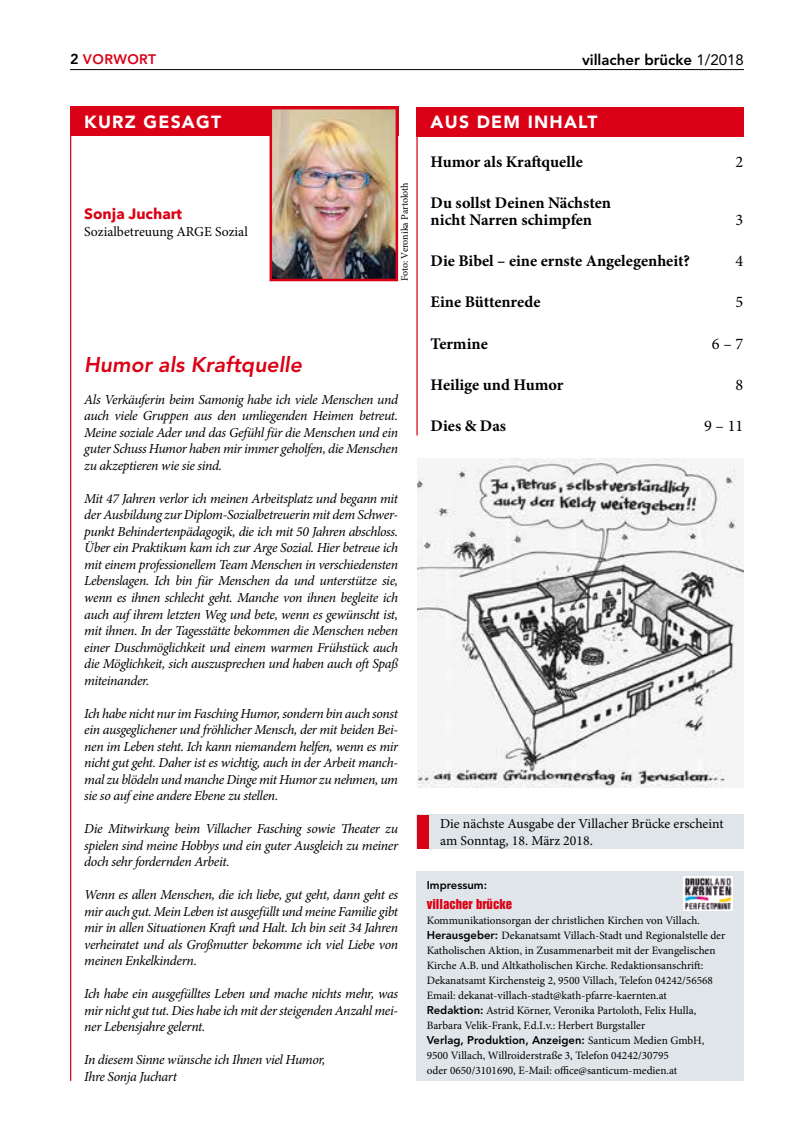
<style>
.page{position:relative;width:798px;height:1134px;background:#fff}
.page>*{position:absolute;margin:0;border:0;box-sizing:border-box;transform-origin:0 0}
.t1{font:italic 800 21.25px "Avenir";color:#da0015}
.t2{font:900 17.5px "Avenir";letter-spacing:.07em;color:#fff}
.t3{font:700 16.25px/16.9px "Minion Pro";color:#000}
.t4{font:16.25px "Minion Pro";color:#000}
.t5{font:800 15px "Avenir";color:#000}
.t6{font:700 15px "Avenir Next";color:#da0015}
.t7{font:italic 13.75px/16.5px "Minion Pro";letter-spacing:-.025em;color:#000;text-align:justify}
.t8{font:13.75px/16.9px "Minion Pro";color:#000}
.t9{font:800 13.75px "Avenir";letter-spacing:.03em;color:#da0015}
.t10{font:12.5px "Helvetica Inserat";color:#da0015}
.t11{font:11.25px/15px "Minion Pro";color:#000}
.t12{font:800 11.25px "Avenir";color:#000}
.t13{font:10px "Minion Pro";letter-spacing:-.005em;color:#000}
.s1{font-size:14.38px;color:#000}
.s2{font-weight:400}
.s3{font-family:"Avenir";font-weight:800}
.s4{font-family:"Minion Pro";font-weight:400}
</style>
<div class="page">
<hr style="left:70px;top:69px;width:673px;height:1px;background:#000">
<div style="left:416px;top:871px;width:327px;height:210px;background:#dfe5e8"></div>
<img style="left:683px;top:877px;width:49px;height:33px">
<div style="left:416px;top:815px;width:327px;height:34px;background:#dfe5e8"></div>
<div style="left:417px;top:815px;width:12px;height:33px;background:#da0015"></div>
<hr style="left:70px;top:106px;width:1px;height:975px;background:#da0015">
<div style="left:70px;top:106px;width:328px;height:30px;background:#da0015"></div>
<img style="left:272px;top:110px;width:123px;height:168px">
<div style="left:269px;top:107px;width:129px;height:174px;border:2px solid #da0015"></div>
<hr style="left:416px;top:107px;width:1px;height:328px;background:#da0015">
<div style="left:416px;top:107px;width:327px;height:29px;background:#da0015"></div>
<img style="left:417px;top:459px;width:326px;height:328px">
<p class="t9" style="left:70px;top:51px;width:87px"><span class="s1">2</span> VORWORT</p>
<p class="t5" style="left:581px;top:50px;width:163px">villacher brücke <span class="s2">1/2018</span></p>
<p class="t2" style="left:84px;top:111px;width:138px">KURZ GESAGT</p>
<p class="t2" style="left:430px;top:112px;width:168px">AUS DEM INHALT</p>
<p class="t3" style="left:430px;top:153px;width:154px">Humor als Kraftquelle</p>
<p class="t4" style="left:735px;top:151px;width:9px">2</p>
<p class="t3" style="left:430px;top:194px;width:182px">Du sollst Deinen Nächsten nicht Narren schimpfen</p>
<p class="t13" style="left:398px;top:281px;width:100px;rotate:-90deg">Foto: Veronika Partoloth</p>
<p class="t6" style="left:84px;top:200px;width:99px">Sonja Juchart</p>
<p class="t8" style="left:84px;top:223px;width:165px">Sozialbetreuung ARGE Sozial</p>
<p class="t4" style="left:735px;top:209px;width:9px">3</p>
<p class="t3" style="left:430px;top:252px;width:261px">Die Bibel – eine ernste Angelegenheit?</p>
<p class="t4" style="left:735px;top:250px;width:9px">4</p>
<p class="t3" style="left:430px;top:293px;width:111px">Eine Büttenrede</p>
<p class="t4" style="left:735px;top:291px;width:9px">5</p>
<p class="t3" style="left:430px;top:335px;width:59px">Termine</p>
<p class="t4" style="left:711px;top:332px;width:33px">6 – 7</p>
<p class="t3" style="left:430px;top:376px;width:134px">Heilige und Humor</p>
<p class="t4" style="left:735px;top:374px;width:9px">8</p>
<p class="t3" style="left:430px;top:417px;width:77px">Dies &amp; Das</p>
<p class="t4" style="left:703px;top:415px;width:41px">9 – 11</p>
<h1 class="t1" style="left:84px;top:352px;width:219px">Humor als Kraftquelle</h1>
<p class="t7" style="left:84px;top:391px;width:315px">Als Verkäuferin beim Samonig habe ich viele Menschen und auch viele Gruppen aus den umliegenden Heimen betreut.<br>Meine soziale Ader und das Gefühl für die Menschen und ein guter Schuss Humor haben mir immer geholfen, die Menschen zu akzeptieren wie sie sind.</p>
<p class="t7" style="left:84px;top:490px;width:315px">Mit 47 Jahren verlor ich meinen Arbeitsplatz und begann mit der Ausbildung zur Diplom-Sozialbetreuerin mit dem Schwer&shy;punkt Behindertenpädagogik, die ich mit 50 Jahren abschloss.<br>Über ein Praktikum kam ich zur Arge Sozial. Hier betreue ich mit einem professionellem Team Menschen in verschiedensten Lebenslagen. Ich bin für Menschen da und unterstütze sie, wenn es ihnen schlecht geht. Manche von ihnen begleite ich auch auf ihrem letzten Weg und bete, wenn es gewünscht ist, mit ihnen. In der Tagesstätte bekommen die Menschen neben einer Duschmöglichkeit und einem warmen Frühstück auch die Möglichkeit, sich auszusprechen und haben auch oft Spaß miteinander.</p>
<p class="t7" style="left:84px;top:705px;width:315px">Ich habe nicht nur im Fasching Humor, sondern bin auch sonst ein ausgeglichener und fröhlicher Mensch, der mit beiden Bei&shy;nen im Leben steht. Ich kann niemandem helfen, wenn es mir nicht gut geht. Daher ist es wichtig, auch in der Arbeit manch&shy;mal zu blödeln und manche Dinge mit Humor zu nehmen, um sie so auf eine andere Ebene zu stellen.</p>
<p class="t7" style="left:84px;top:820px;width:315px">Die Mitwirkung beim Villacher Fasching sowie Theater zu spielen sind meine Hobbys und ein guter Ausgleich zu meiner doch sehr fordernden Arbeit.</p>
<p class="t7" style="left:84px;top:886px;width:315px">Wenn es allen Menschen, die ich liebe, gut geht, dann geht es mir auch gut. Mein Leben ist ausgefüllt und meine Familie gibt mir in allen Situationen Kraft und Halt. Ich bin seit 34 Jahren verheiratet und als Großmutter bekomme ich viel Liebe von meinen Enkelkindern.</p>
<p class="t7" style="left:84px;top:985px;width:315px">Ich habe ein ausgefülltes Leben und mache nichts mehr, was mir nicht gut tut. Dies habe ich mit der steigenden Anzahl mei&shy;ner Lebensjahre gelernt.</p>
<p class="t7" style="left:84px;top:1051px;width:242px">In diesem Sinne wünsche ich Ihnen viel Humor,<br>Ihre Sonja Juchart</p>
<p class="t8" style="left:440px;top:815px;width:285px">Die nächste Ausgabe der Villacher Brücke erscheint am Sonntag, 18. März 2018.</p>
<p class="t12" style="left:426px;top:878px;width:62px">Impressum:</p>
<p class="t10" style="left:426px;top:897px;width:87px">villacher brücke</p>
<p class="t11" style="left:426px;top:913px;width:300px">Kommunikationsorgan der christlichen Kirchen von Villach.<br><span class="s3">Herausgeber:</span> Dekanatsamt Villach-Stadt und Regionalstelle der Katholischen Aktion, in Zusammenarbeit mit der Evangelischen Kirche A.B. und Altkatholischen Kirche. Redaktionsanschrift:<br>Dekanatsamt Kirchensteig 2, 9500 Villach, Telefon 04242/56568<br>Email: dekanat-villach-stadt@kath-pfarre-kaernten.at <span class="s3">Redaktion:</span> Astrid Körner, Veronika Partoloth, Felix Hulla, Barbara Velik-Frank, F.d.I.v.: Herbert Burgstaller</p>
<p class="t12" style="left:426px;top:1033px;width:279px">Verlag, Produktion, Anzeigen: <span class="s4">Santicum Medien GmbH,</span></p>
<p class="t11" style="left:426px;top:1048px;width:252px">9500 Villach, Willroiderstraße 3, Telefon 04242/30795 oder 0650/3101690, E-Mail: office@santicum-medien.at</p>
</div>
